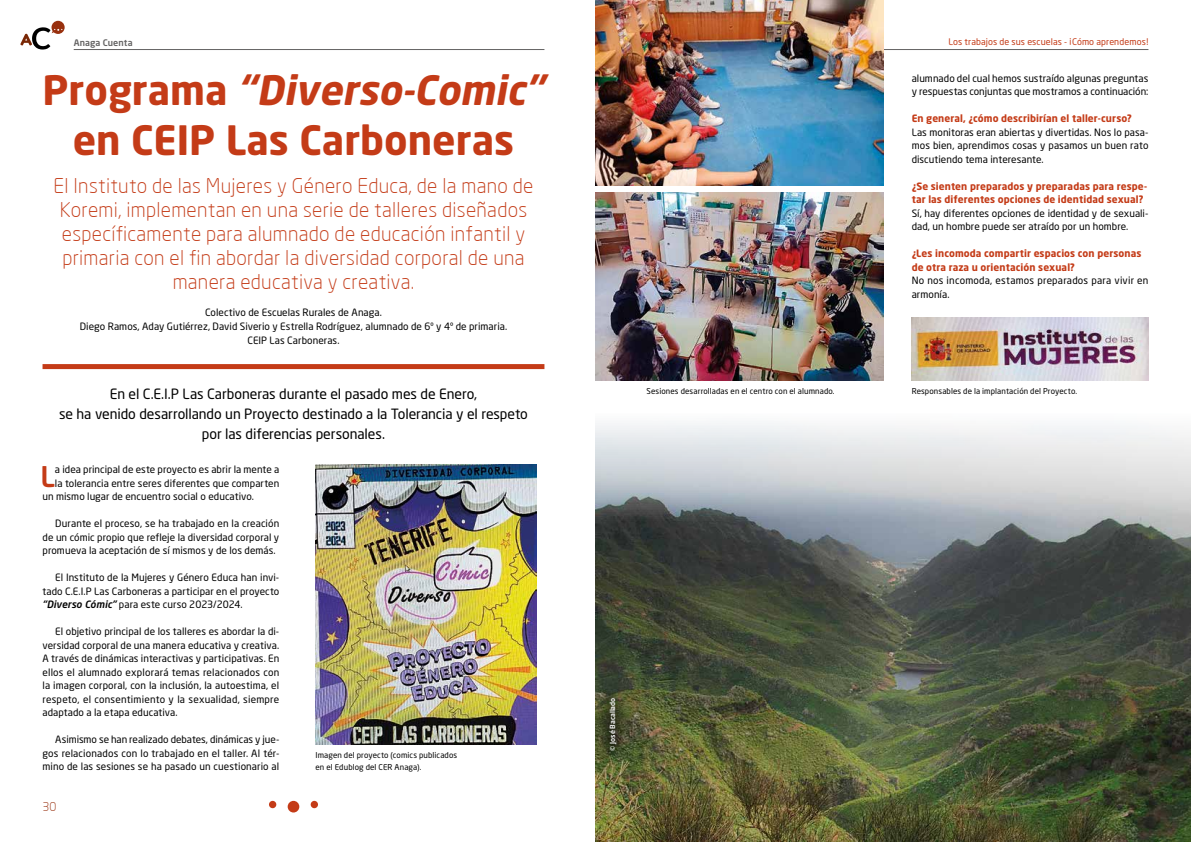
<style>
.page{position:relative;width:1191px;height:842px;background:#fff}
.page>*{position:absolute;margin:0;border:0;box-sizing:border-box;transform-origin:0 0}
.t1{font:40px/50px "Neo Sans Bold TR";color:#c43b17;text-align:center}
.t2{font:28.2px "Neo Sans Medium TR";color:#c43b17}
.t3{font:300 20px/24px "Neo Sans";letter-spacing:.015em;color:#c43b17;text-align:center}
.t4{font:14px/20px "Neo Sans TR";letter-spacing:-.005em;color:#000;text-align:center}
.t5{font:300 12px "Neo Sans";color:#98300e}
.t6{font:10px/13.5px "Neo Sans TR";letter-spacing:.005em;color:#000;text-align:justify}
.t7{font:10px/13.5px "Neo Sans Bold TR";letter-spacing:.01em;color:#c43b17}
.t8{font:9px "Neo Sans TR";letter-spacing:.01em;color:#c43b17}
.t9{font:9px "Neo Sans Medium TR";letter-spacing:.01em;color:#646363}
.t10{font:8px/12px "Neo Sans TR";letter-spacing:.015em;color:#000}
.t11{font:7px "Neo Sans Medium TR";color:#fff}
.s1{font-style:italic}
.s2{font-family:"Neo Sans Medium Italic TR"}
</style>
<div class="page">
<div style="left:269px;top:801px;width:7px;height:7px;background:#c43b17;border-radius:50%"></div>
<div style="left:311px;top:801px;width:7px;height:7px;background:#c43b17;border-radius:50%"></div>
<div style="left:288px;top:801px;width:11px;height:11px;background:#c43b17;border-radius:50%"></div>
<hr style="left:74px;top:49px;width:470px;height:1px;background:#646363">
<svg style="left:20px;top:21px;width:45px;height:29px"></svg>
<hr style="left:646px;top:49px;width:502px;height:1px;background:#646363">
<div style="left:43px;top:364px;width:501px;height:5px;background:#c43b17"></div>
<img style="left:315px;top:465px;width:221px;height:280px">
<img style="left:595px;top:0;width:288px;height:186px">
<img style="left:595px;top:193px;width:288px;height:188px">
<img style="left:911px;top:317px;width:237px;height:64px">
<img style="left:595px;top:423px;width:596px;height:419px">
<div style="left:597px;top:686px;width:32px;height:77px;background:#000;opacity:.95"></div>
<p class="t9" style="left:74px;top:37px;width:60px">Anaga Cuenta</p>
<p class="t8" style="left:948px;top:37px;width:202px">Los trabajos de sus escuelas - ¡Cómo aprendemos!</p>
<h1 class="t1" style="left:43px;top:64px;width:512px">P r o g r a m a <span class="s1">“Diverso-Comic” </span>en CEIP Las Carboneras</h1>
<p class="t3" style="left:54px;top:173px;width:481px">El Instituto de las Mujeres y Género Educa, de la mano de Koremi, implementan en una serie de talleres diseñados específicamente para alumnado de educación infantil y primaria con el fin abordar la diversidad corporal de una manera educativa y creativa.</p>
<p class="t6" style="left:80px;top:305px;width:429px;line-height:14px;text-align:center">Colectivo de Escuelas Rurales de Anaga.<br>Diego Ramos, Aday Gutiérrez, David Siverio y Estrella Rodríguez, alumnado de 6º y 4º de primaria.<br>CEIP Las Carboneras.</p>
<p class="t6" style="left:911px;top:71px;width:238px">alumnado del cual hemos sustraído algunas preguntas y respuestas conjuntas que mostramos a continuación:</p>
<p class="t7" style="left:911px;top:111px;width:222px">En general, ¿cómo describirían el taller-curso?</p>
<p class="t6" style="left:911px;top:125px;width:238px">Las monitoras eran abiertas y divertidas. Nos lo pasa&shy;mos bien, aprendimos cosas y pasamos un buen rato discutiendo tema interesante.</p>
<p class="t7" style="left:911px;top:179px;width:237px">¿Se sienten preparados y preparadas para respe&shy;tar las diferentes opciones de identidad sexual?</p>
<p class="t6" style="left:911px;top:206px;width:238px">Sí, hay diferentes opciones de identidad y de sexuali&shy;dad, un hombre puede ser atraído por un hombre.</p>
<p class="t7" style="left:911px;top:246px;width:231px">¿Les incomoda compartir espacios con personas de otra raza u orientación sexual?</p>
<p class="t6" style="left:911px;top:273px;width:238px">No nos incomoda, estamos preparados para vivir en armonía.</p>
<h3 class="t4" style="left:59px;top:384px;width:470px">En el C.E.I.P Las Carboneras durante el pasado mes de Enero,<br>se ha venido desarrollando un Proyecto destinado a la Tolerancia y el respeto por las diferencias personales.</h3>
<h2 class="t2" style="left:40px;top:458px;width:16px">L</h2>
<p class="t6" style="left:55px;top:462px;width:226px">a idea principal de este proyecto es abrir la mente a</p>
<p class="t6" style="left:55px;top:476px;width:226px">la tolerancia entre seres diferentes que comparten</p>
<p class="t6" style="left:43px;top:489px;width:213px">un mismo lugar de encuentro social o educativo.</p>
<p class="t6" style="left:43px;top:516px;width:238px;text-indent:13px">Durante el proceso, se ha trabajado en la creación de un cómic propio que refleje la diversidad corporal y promueva la aceptación de sí mismos y de los demás.</p>
<p class="t6" style="left:43px;top:570px;width:238px;text-indent:13px">El Instituto de la Mujeres y Género Educa han invi&shy;tado C.E.I.P Las Carboneras a participar en el proyecto <span class="s2">“Diverso Cómic”</span> para este curso 2023/2024.</p>
<p class="t6" style="left:43px;top:624px;width:238px;text-indent:13px">El objetivo principal de los talleres es abordar la di&shy;versidad corporal de una manera educativa y creativa.<br>A través de dinámicas interactivas y participativas. En ellos el alumnado explorará temas relacionados con la imagen corporal, con la inclusión, la autoestima, el respeto, el consentimiento y la sexualidad, siempre adaptado a la etapa educativa.</p>
<p class="t6" style="left:43px;top:732px;width:238px;text-indent:13px">Asimismo se han realizado debates, dinámicas y jue&shy;gos relacionados con lo trabajado en el taller. Al tér&shy;mino de las sesiones se ha pasado un cuestionario al</p>
<p class="t5" style="left:43px;top:799px;width:15px">30</p>
<p class="t10" style="left:315px;top:749px;width:143px">Imagen del proyecto (comics publicados en el Edublog del CER Anaga).</p>
<p class="t10" style="left:646px;top:385px;width:190px">Sesiones desarrolladas en el centro con el alumnado.</p>
<p class="t10" style="left:911px;top:385px;width:167px">Responsables de la implantación del Proyecto.</p>
<p class="t11" style="left:608px;top:751px;width:54px;rotate:-90deg">© José Bacallado</p>
</div>
